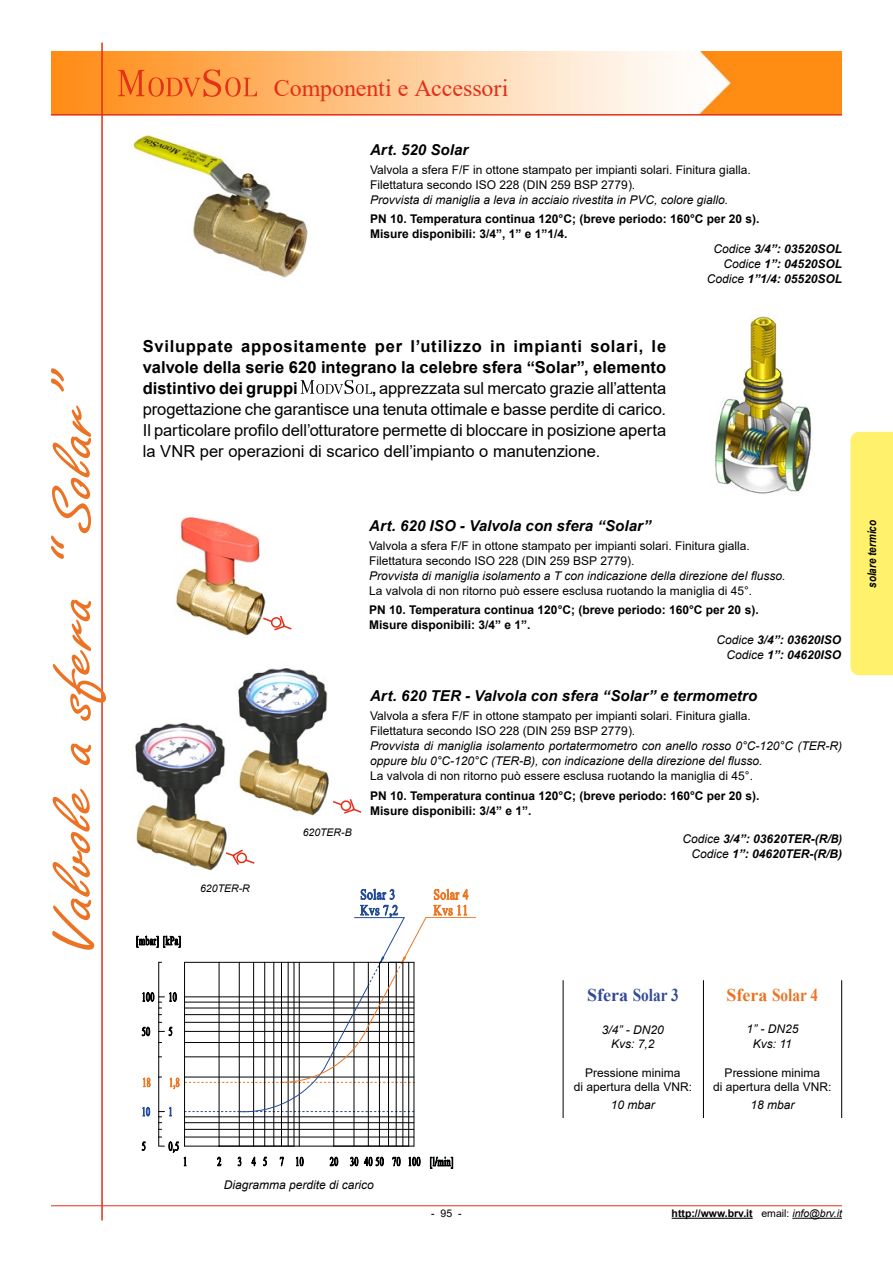
<style>
.page{position:relative;width:893px;height:1263px;background:#fff}
.page>*{position:absolute;margin:0;border:0;box-sizing:border-box;transform-origin:0 0}
.t1{font:60px "Freestyle Script";color:#ec7323;scale:1.5 1}
.t2{font:24px "Times New Roman";letter-spacing:-.005em;color:#e42e18}
.t3{font:700 18px "Times New Roman";color:#334a97}
.t4{font:700 18px "Times New Roman";color:#ec7323}
.t5{font:16.5px/21px "Arial";color:#000;text-align:justify}
.t6{font:700 16.5px/21px "Arial";letter-spacing:.005em;color:#000;text-align:justify}
.t7{font:italic 700 15px "Arial";letter-spacing:.005em;color:#000}
.t8{font:12px/15px "Arial";color:#000}
.t9{font:italic 12px/14.4px "Arial";color:#000;text-align:center}
.t10{font:700 12px/15px "Arial";color:#000}
.t11{font:italic 700 12px/14.4px "Arial";color:#000;text-align:right}
.t12{font:italic 700 12px "Arial Narrow";color:#000}
.t13{font:700 10.5px "Arial";color:#000}
.t14{font:italic 10.5px "Arial";color:#000}
.t15{font:10.5px "Arial";color:#000}
.s1{font-weight:400}
.s2{font-weight:700;font-size:15px}
.s3{font-weight:400;font-style:italic}
</style>
<div class="page">
<img style="left:51px;top:51px;width:791px;height:63px">
<hr style="left:51px;top:1205px;width:791px;height:1px;background:#e42e18">
<hr style="left:101px;top:43px;width:2px;height:1177px;background:#e42e18">
<hr style="left:51px;top:114px;width:791px;height:2px;background:#e42e18">
<hr style="left:672px;top:1218px;width:81px;height:1px;background:#000">
<hr style="left:792px;top:1218px;width:50px;height:1px;background:#000">
<img style="left:175px;top:516px;width:91px;height:120px">
<svg style="left:118px;top:69px;width:139px;height:28px;background:#f88938"></svg>
<svg style="left:301px;top:380px;width:71px;height:14px"></svg>
<hr style="left:703px;top:980px;width:1px;height:138px;background:#000">
<hr style="left:841px;top:980px;width:1px;height:138px;background:#000">
<hr style="left:563px;top:980px;width:1px;height:138px;background:#000">
<img style="left:715px;top:316px;width:97px;height:178px">
<svg style="left:261px;top:614px;width:31px;height:18px"></svg>
<img style="left:238px;top:668px;width:91px;height:148px">
<img style="left:135px;top:723px;width:92px;height:148px">
<svg style="left:224px;top:848px;width:31px;height:18px"></svg>
<hr style="left:426px;top:917px;width:49px;height:1px;background:#eb7624">
<svg style="left:361px;top:889px;width:33px;height:10px"></svg>
<svg style="left:434px;top:889px;width:34px;height:10px"></svg>
<svg style="left:137px;top:905px;width:330px;height:263px"></svg>
<img style="left:132px;top:135px;width:176px;height:143px">
<svg style="left:333px;top:799px;width:29px;height:15px"></svg>
<div style="left:850px;top:432px;width:43px;height:243px;background:#fff16b"></div>
<h1 class="t1" style="left:41px;top:955px;width:393px;rotate:-90deg">Valvole a sfera “Solar”</h1>
<h2 class="t2" style="left:274px;top:71px;width:236px">Componenti e Accessori</h2>
<p class="t7" style="left:370px;top:140px;width:100px">Art. 520 Solar</p>
<p class="t8" style="left:370px;top:162px;width:382px">Valvola a sfera F/F in ottone stampato per impianti solari. Finitura gialla.<br>Filettatura secondo ISO 228 (DIN 259 BSP 2779).</p>
<p class="t9" style="left:370px;top:193px;width:360px">Provvista di maniglia a leva in acciaio rivestita in PVC, colore giallo.</p>
<p class="t10" style="left:370px;top:212px;width:391px">PN 10. Temperatura continua 120°C; (breve periodo: 160°C per 20 s).</p>
<p class="t10" style="left:370px;top:227px;width:199px">Misure disponibili: 3/4”, 1” e 1”1/4.</p>
<p class="t11" style="left:713px;top:242px;width:130px"><span class="s1">Codice</span> 3/4”: 03520SOL</p>
<p class="t11" style="left:723px;top:257px;width:120px"><span class="s1">Codice</span> 1”: 04520SOL</p>
<p class="t11" style="left:707px;top:272px;width:137px"><span class="s1">Codice</span> 1”1/4: 05520SOL</p>
<h3 class="t6" style="left:143px;top:336px;width:525px">Sviluppate appositamente per l’utilizzo in impianti solari, le valvole della serie 620 integrano la celebre sfera “Solar”, elemento distintivo dei gruppi</h3>
<p class="t5" style="left:143px;top:378px;width:525px;text-indent:229px"><span class="s2">,</span> apprezzata sul mercato grazie all’attenta progettazione che garantisce una tenuta ottimale e basse perdite di carico.<br>Il particolare profilo dell’otturatore permette di bloccare in posizione aperta la VNR per operazioni di scarico dell’impianto o manutenzione.</p>
<p class="t14" style="left:200px;top:881px;width:51px">620TER-R</p>
<p class="t14" style="left:303px;top:826px;width:51px">620TER-B</p>
<p class="t7" style="left:369px;top:516px;width:283px">Art. 620 ISO - Valvola con sfera “Solar”</p>
<p class="t8" style="left:369px;top:538px;width:382px">Valvola a sfera F/F in ottone stampato per impianti solari. Finitura gialla.<br>Filettatura secondo ISO 228 (DIN 259 BSP 2779).</p>
<p class="t9" style="left:369px;top:569px;width:418px">Provvista di maniglia isolamento a T con indicazione della direzione del flusso.</p>
<p class="t8" style="left:369px;top:583px;width:384px">La valvola di non ritorno può essere esclusa ruotando la maniglia di 45°.</p>
<p class="t10" style="left:369px;top:603px;width:391px">PN 10. Temperatura continua 120°C; (breve periodo: 160°C per 20 s).</p>
<p class="t10" style="left:369px;top:618px;width:163px">Misure disponibili: 3/4” e 1”.</p>
<p class="t11" style="left:716px;top:633px;width:126px"><span class="s1">Codice</span> 3/4”: 03620ISO</p>
<p class="t11" style="left:726px;top:648px;width:116px"><span class="s1">Codice</span> 1”: 04620ISO</p>
<p class="t7" style="left:370px;top:686px;width:389px">Art. 620 TER - Valvola con sfera “Solar” e termometro</p>
<p class="t8" style="left:370px;top:709px;width:382px">Valvola a sfera F/F in ottone stampato per impianti solari. Finitura gialla.<br>Filettatura secondo ISO 228 (DIN 259 BSP 2779).</p>
<p class="t9" style="left:370px;top:739px;width:473px;line-height:15px;text-align:left">Provvista di maniglia isolamento portatermometro con anello rosso 0°C-120°C (TER-R) oppure blu 0°C-120°C (TER-B), con indicazione della direzione del flusso.</p>
<p class="t8" style="left:370px;top:769px;width:384px">La valvola di non ritorno può essere esclusa ruotando la maniglia di 45°.</p>
<p class="t10" style="left:370px;top:788px;width:391px">PN 10. Temperatura continua 120°C; (breve periodo: 160°C per 20 s).<br>Misure disponibili: 3/4” e 1”.</p>
<p class="t11" style="left:683px;top:832px;width:161px"><span class="s1">Codice</span> 3/4”: 03620TER-(R/B)<br><span class="s1">Codice</span> 1”: 04620TER-(R/B)</p>
<p class="t12" style="left:863px;top:588px;width:69px;rotate:-90deg">solare termico</p>
<p class="t9" style="left:224px;top:1177px;width:152px">Diagramma perdite di carico</p>
<h3 class="t3" style="left:587px;top:982px;width:93px">Sfera Solar 3</h3>
<p class="t9" style="left:602px;top:1022px;width:64px">3/4” - DN20<br>Kvs: 7,2</p>
<p class="t8" style="left:574px;top:1065px;width:120px;line-height:14.4px;text-align:center">Pressione minima<br>di apertura della VNR:</p>
<p class="t9" style="left:611px;top:1098px;width:46px">10 mbar</p>
<h3 class="t4" style="left:727px;top:982px;width:93px">Sfera Solar 4</h3>
<p class="t9" style="left:746px;top:1022px;width:54px">1” - DN25<br>Kvs: 11</p>
<p class="t8" style="left:713px;top:1065px;width:120px;line-height:14.4px;text-align:center">Pressione minima<br>di apertura della VNR:</p>
<p class="t9" style="left:750px;top:1098px;width:46px">18 mbar</p>
<p class="t15" style="left:431px;top:1206px;width:32px">- 95 -</p>
<p class="t13" style="left:672px;top:1206px;width:172px">http://www.brv.it <span class="s1">email:</span> <span class="s3">info@brv.it</span></p>
</div>
